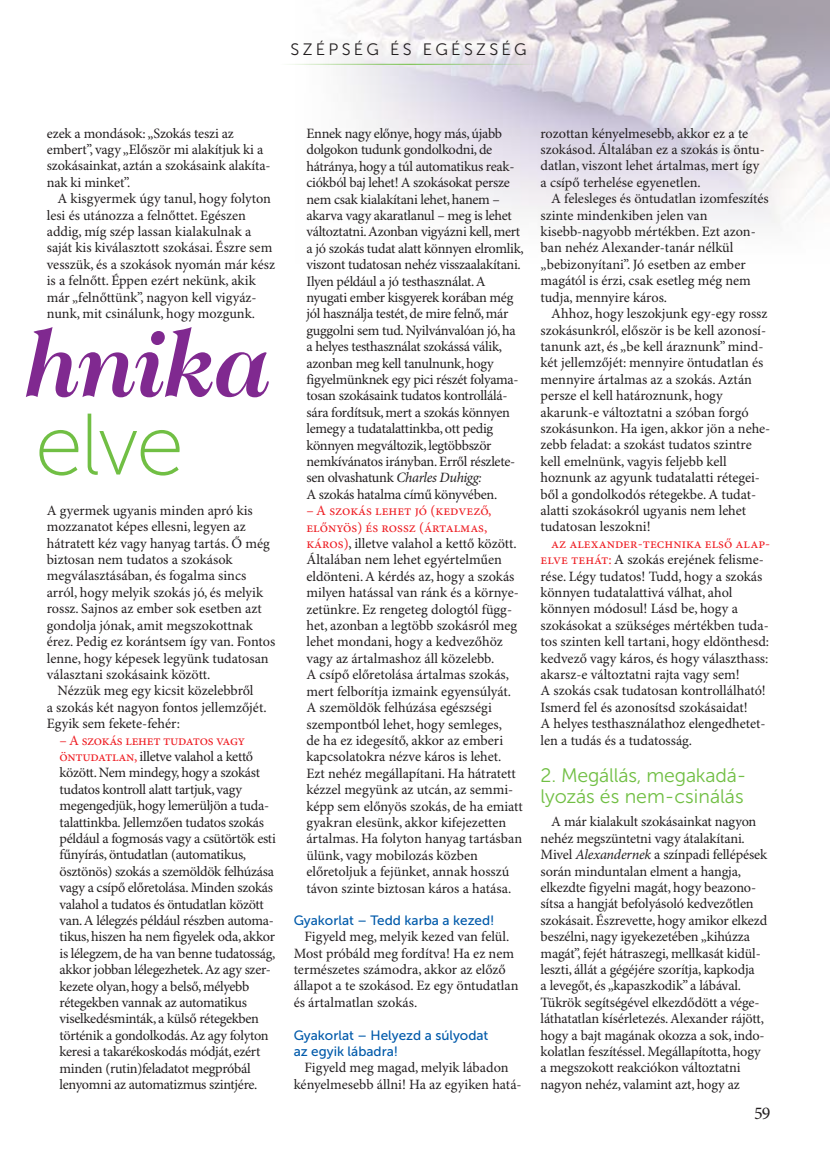
<style>
.page{position:relative;width:830px;height:1161px;background:#fff}
.page>*{position:absolute;margin:0;border:0;box-sizing:border-box;transform-origin:0 0}
.t1{font:italic 700 96px "Caslon No 224";color:#802990}
.t2{font:87px "Museo Sans 100";color:#71bf44}
.t3{font:19.5px/21px "Museo Sans 300";letter-spacing:-.01em;color:#71bf44}
.t4{font:18px "Minion Pro";color:#231f20}
.t5{font:16.5px "Museo Sans 300";letter-spacing:.2em;color:#231f20}
.t6{font:14.25px/16.4px "Minion Pro";letter-spacing:-.01em;color:#231f20}
.t7{font:13.5px/16.4px "Museo Sans 500";color:#015aaa}
.s1{color:#ee1d23}
.s2{font-style:italic}
</style>
<div class="page">
<img style="left:306px;top:0;width:523px;height:224px">
<hr style="left:279px;top:64px;width:259px;height:1px;background:#71bf44">
<p class="t5" style="left:290px;top:40px;width:237px">SZÉPSÉG ÉS EGÉSZSÉG</p>
<p class="t6" style="left:47px;top:125px;width:225px">ezek a mondások: „Szokás teszi az embert”, vagy „Először mi alakítjuk ki a szokásainkat, aztán a szokásaink alakíta&shy;nak ki minket”.</p>
<p class="t6" style="left:47px;top:191px;width:230px;text-indent:11px">A kisgyermek úgy tanul, hogy folyton lesi és utánozza a felnőttet. Egészen addig, míg szép lassan kialakulnak a saját kis kiválasztott szokásai. Észre sem vesszük, és a szokások nyomán már kész is a felnőtt. Éppen ezért nekünk, akik már „felnőttünk”, nagyon kell vigyáz&shy;nunk, mit csinálunk, hogy mozgunk.</p>
<h1 class="t1" style="left:27px;top:303px;width:246px">hnika</h1>
<h2 class="t2" style="left:35px;top:398px;width:151px">elve</h2>
<p class="t6" style="left:47px;top:503px;width:207px">A gyermek ugyanis minden apró kis</p>
<p class="t6" style="left:47px;top:519px;width:200px">mozzanatot képes ellesni, legyen az</p>
<p class="t6" style="left:47px;top:535px;width:224px">hátratett kéz vagy hanyag tartás. Ő még</p>
<p class="t6" style="left:47px;top:552px;width:187px">biztosan nem tudatos a szokások</p>
<p class="t6" style="left:47px;top:568px;width:201px">megválasztásában, és fogalma sincs</p>
<p class="t6" style="left:47px;top:585px;width:218px">arról, hogy melyik szokás jó, és melyik</p>
<p class="t6" style="left:47px;top:601px;width:216px">rossz. Sajnos az ember sok esetben azt</p>
<p class="t6" style="left:47px;top:617px;width:208px">gondolja jónak, amit megszokottnak</p>
<p class="t6" style="left:47px;top:634px;width:230px">érez. Pedig ez korántsem így van. Fontos</p>
<p class="t6" style="left:47px;top:650px;width:223px">lenne, hogy képesek legyünk tudatosan</p>
<p class="t6" style="left:47px;top:667px;width:165px">választani szokásaink között.</p>
<p class="t6" style="left:57px;top:683px;width:197px">Nézzük meg egy kicsit közelebbről</p>
<p class="t6" style="left:47px;top:699px;width:221px">a szokás két nagyon fontos jellemzőjét.</p>
<p class="t6" style="left:47px;top:716px;width:135px">Egyik sem fekete-fehér:</p>
<p class="t6" style="left:60px;top:732px;width:218px"><span class="s1">– A szokás lehet tudatos vagy öntudatlan,</span>illetve valahol a kettő között. Nem mindegy, hogy a szokást tudatos kontroll alatt tartjuk, vagy megengedjük, hogy lemerüljön a tuda&shy;talattinkba. Jellemzően tudatos szokás például a fogmosás vagy a csütörtök esti fűnyírás, öntudatlan (automatikus, ösztönös) szokás a szemöldök felhúzása vagy a csípő előretolása. Minden szokás valahol a tudatos és öntudatlan között van. A lélegzés például részben automa&shy;tikus, hiszen ha nem figyelek oda, akkor is lélegzem, de ha van benne tudatosság, akkor jobban lélegezhetek. Az agy szer&shy;kezete olyan, hogy a belső, mélyebb rétegekben vannak az automatikus viselkedésminták, a külső rétegekben történik a gondolkodás. Az agy folyton keresi a takarékoskodás módját, ezért minden (rutin)feladatot megpróbál lenyomni az automatizmus szintjére.</p>
<p class="t6" style="left:306px;top:126px;width:219px">Ennek nagy előnye, hogy más, újabb dolgokon tudunk gondolkodni, de hátránya, hogy a túl automatikus reak&shy;ciókból baj lehet! A szokásokat persze nem csak kialakítani lehet, hanem – akarva vagy akaratlanul – meg is lehet változtatni. Azonban vigyázni kell, mert a jó szokás tudat alatt könnyen elromlik, viszont tudatosan nehéz visszaalakítani.<br>Ilyen például a jó testhasználat. A nyugati ember kisgyerek korában még jól használja testét, de mire felnő, már guggolni sem tud. Nyilvánvalóan jó, ha a helyes testhasználat szokássá válik, azonban meg kell tanulnunk, hogy figyelmünknek egy pici részét folyama&shy;tosan szokásaink tudatos kontrollálá&shy;sára fordítsuk, mert a szokás könnyen lemegy a tudatalattinkba, ott pedig könnyen megváltozik, legtöbbször nemkívánatos irányban. Erről részlete&shy;sen olvashatunk <span class="s2">Charles Duhigg:<br></span>A szokás hatalma című könyvében.</p>
<p class="t6" style="left:306px;top:503px;width:218px"><span class="s1">– A szokás lehet jó (kedvező, előnyös) és rossz (ártalmas, káros)</span>, illetve valahol a kettő között.<br>Általában nem lehet egyértelműen eldönteni. A kérdés az, hogy a szokás milyen hatással van ránk és a környe&shy;zetünkre. Ez rengeteg dologtól függ&shy;het, azonban a legtöbb szokásról meg lehet mondani, hogy a kedvezőhöz vagy az ártalmashoz áll közelebb.<br>A csípő előretolása ártalmas szokás, mert felborítja izmaink egyensúlyát.<br>A szemöldök felhúzása egészségi szempontból lehet, hogy semleges,<br>de ha ez idegesítő, akkor az emberi kapcsolatokra nézve káros is lehet.<br>Ezt nehéz megállapítani. Ha hátratett kézzel megyünk az utcán, az semmi&shy;képp sem előnyös szokás, de ha emiatt gyakran elesünk, akkor kifejezetten ártalmas. Ha folyton hanyag tartásban ülünk, vagy mobilozás közben előretoljuk a fejünket, annak hosszú távon szinte biztosan káros a hatása.</p>
<p class="t7" style="left:293px;top:912px;width:202px">Gyakorlat – Tedd karba a kezed!</p>
<p class="t6" style="left:293px;top:929px;width:226px;text-indent:11px">Figyeld meg, melyik kezed van felül.<br>Most próbáld meg fordítva! Ha ez nem természetes számodra, akkor az előző állapot a te szokásod. Ez egy öntudatlan és ártalmatlan szokás.</p>
<p class="t7" style="left:293px;top:1027px;width:196px">Gyakorlat – Helyezd a súlyodat az egyik lábadra!</p>
<p class="t6" style="left:293px;top:1060px;width:229px;text-align:center">Figyeld meg magad, melyik lábadon kényelmesebb állni! Ha az egyiken hatá-</p>
<p class="t6" style="left:540px;top:125px;width:226px">rozottan kényelmesebb, akkor ez a te szokásod. Általában ez a szokás is öntu&shy;datlan, viszont lehet ártalmas, mert így a csípő terhelése egyenetlen.</p>
<p class="t6" style="left:540px;top:191px;width:229px;text-indent:11px">A felesleges és öntudatlan izomfeszítés szinte mindenkiben jelen van kisebb-nagyobb mértékben. Ezt azon&shy;ban nehéz Alexander-tanár nélkül „bebizonyítani”. Jó esetben az ember magától is érzi, csak esetleg még nem tudja, mennyire káros.</p>
<p class="t6" style="left:540px;top:306px;width:231px;text-indent:11px">Ahhoz, hogy leszokjunk egy-egy rossz szokásunkról, először is be kell azonosí&shy;tanunk azt, és „be kell áraznunk” mind&shy;két jellemzőjét: mennyire öntudatlan és mennyire ártalmas az a szokás. Aztán persze el kell határoznunk, hogy akarunk-e változtatni a szóban forgó szokásunkon. Ha igen, akkor jön a nehe&shy;zebb feladat: a szokást tudatos szintre kell emelnünk, vagyis feljebb kell hoznunk az agyunk tudatalatti rétegei&shy;ből a gondolkodós rétegekbe. A tudat&shy;alatti szokásokról ugyanis nem lehet tudatosan leszokni!</p>
<p class="t6" style="left:540px;top:536px;width:231px;text-indent:11px"><span class="s1">az alexander-technika első alap&shy;elve tehát:</span> A szokás erejének felisme&shy;rése. Légy tudatos! Tudd, hogy a szokás könnyen tudatalattivá válhat, ahol könnyen módosul! Lásd be, hogy a szokásokat a szükséges mértékben tuda&shy;tos szinten kell tartani, hogy eldönthesd: kedvező vagy káros, és hogy választhass: akarsz-e változtatni rajta vagy sem!<br>A szokás csak tudatosan kontrollálható!<br>Ismerd fel és azonosítsd szokásaidat!<br>A helyes testhasználathoz elengedhetet&shy;len a tudás és a tudatosság.</p>
<h3 class="t3" style="left:540px;top:765px;width:207px">2. Megállás, megakadá&shy;lyozás és nem-csinálás</h3>
<p class="t6" style="left:540px;top:814px;width:228px;text-indent:11px">A már kialakult szokásainkat nagyon nehéz megszüntetni vagy átalakítani.<br>Mivel <span class="s2">Alexandernek</span> a színpadi fellépések során minduntalan elment a hangja, elkezdte figyelni magát, hogy beazono&shy;sítsa a hangját befolyásoló kedvezőtlen szokásait. Észrevette, hogy amikor elkezd beszélni, nagy igyekezetében „kihúzza magát”, fejét hátraszegi, mellkasát kidül&shy;leszti, állát a gégéjére szorítja, kapkodja<br>a levegőt, és „kapaszkodik” a lábával.<br>Tükrök segítségével elkezdődött a vége&shy;láthatatlan kísérletezés. Alexander rájött, hogy a bajt magának okozza a sok, indo&shy;kolatlan feszítéssel. Megállapította, hogy a megszokott reakciókon változtatni nagyon nehéz, valamint azt, hogy az</p>
<p class="t4" style="left:753px;top:1102px;width:18px">59</p>
</div>
